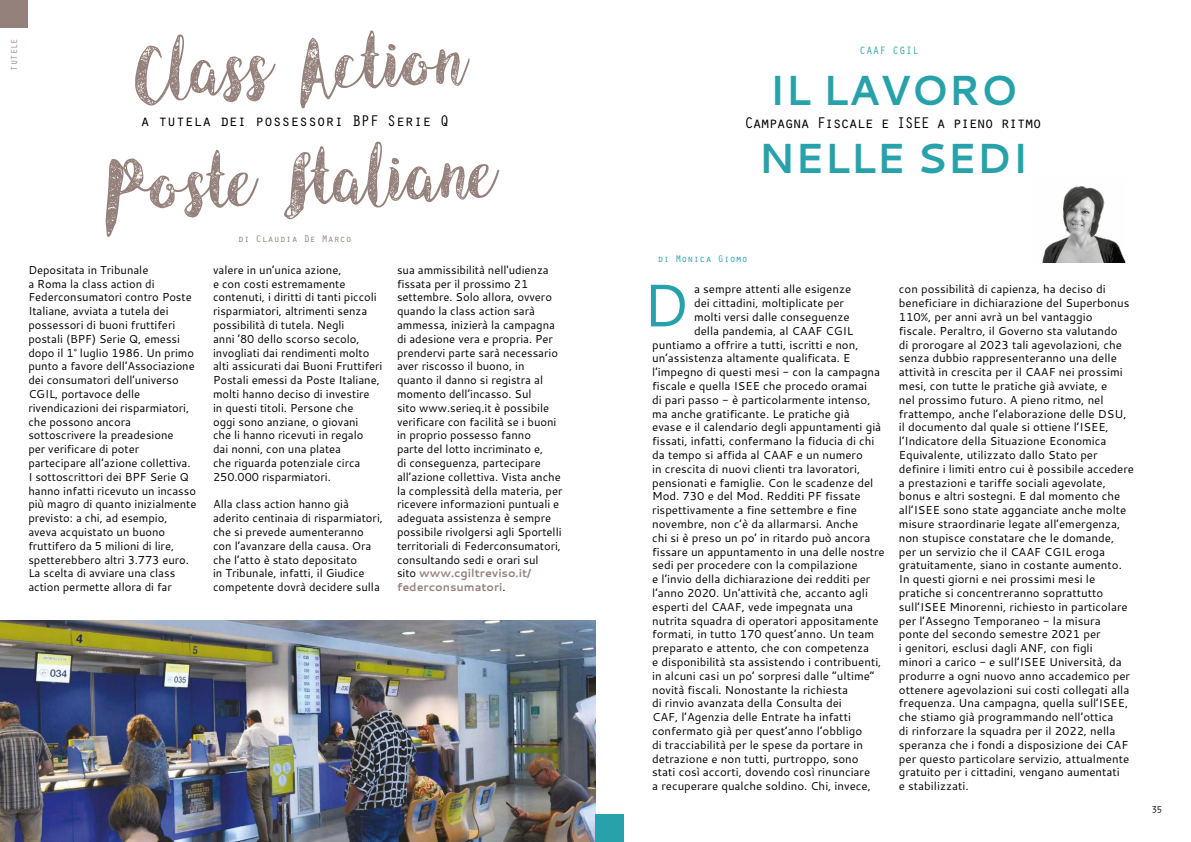
<style>
.page{position:relative;width:1191px;height:842px;background:#fff}
.page>*{position:absolute;margin:0;border:0;box-sizing:border-box;transform-origin:0 0}
.t1{font:76px/113.9px "Angeline Vintage";color:#95817b;text-align:center}
.t2{font:60px "Cantarell";color:#28a2aa}
.t3{font:700 42px/68px "Cantarell";color:#28a2aa}
.t4{font:16px "Orator Std";letter-spacing:-.1em;color:#000}
.t5{font:16px "Orator Std";letter-spacing:-.05em;color:#000}
.t6{font:11.5px/13.8px "Cantarell";color:#000}
.t7{font:11px "Orator Std";color:#28a2aa}
.t8{font:10px "Orator Std";color:#95817b}
.t9{font:10px "Orator Std";color:#28a2aa}
.t10{font:10px "Orator Std";color:#000}
.t11{font:9px "Orator Std";color:#95817b}
.s1{font-weight:700;color:#95817b}
</style>
<div class="page">
<img style="left:0;top:620px;width:595px;height:222px">
<div style="left:595px;top:814px;width:29px;height:28px;background:#28a2aa"></div>
<div style="left:0;top:0;width:27px;height:27px;background:#95817b"></div>
<img style="left:1042px;top:186px;width:83px;height:76px">
<p class="t11" style="left:8px;top:71px;width:34px;rotate:-90deg">TUTELE</p>
<h1 class="t1" style="left:97px;top:11px;width:390px;rotate:-2deg">Class Action<br>Poste Italiane</h1>
<h3 class="t5" style="left:140px;top:109px;width:310px">a tutela dei possessori BPF Serie Q</h3>
<p class="t8" style="left:238px;top:231px;width:116px">di Claudia De Marco</p>
<p class="t6" style="left:28px;top:262px;width:170px">Depositata in Tribunale<br>a Roma la class action di<br>Federconsumatori contro Poste<br>Italiane, avviata a tutela dei possessori di buoni fruttiferi postali (BPF) Serie Q, emessi dopo il 1° luglio 1986. Un primo punto a favore dell’Associazione dei consumatori dell’universo<br>CGIL, portavoce delle rivendicazioni dei risparmiatori, che possono ancora sottoscrivere la preadesione<br>per verificare di poter partecipare all’azione collettiva.<br>I sottoscrittori dei BPF Serie Q hanno infatti ricevuto un incasso più magro di quanto inizialmente previsto: a chi, ad esempio, aveva acquistato un buono fruttifero da 5 milioni di lire, spetterebbero altri 3.773 euro.<br>La scelta di avviare una class action permette allora di far</p>
<p class="t6" style="left:397px;top:262px;width:167px">sua ammissibilità nell'udienza fissata per il prossimo 21 settembre. Solo allora, ovvero quando la class action sarà ammessa, inizierà la campagna di adesione vera e propria. Per prendervi parte sarà necessario aver riscosso il buono, in quanto il danno si registra al momento dell’incasso. Sul<br>sito www.serieq.it è possibile verificare con facilità se i buoni in proprio possesso fanno<br>parte del lotto incriminato e,<br>di conseguenza, partecipare all’azione collettiva. Vista anche la complessità della materia, per ricevere informazioni puntuali e adeguata assistenza è sempre possibile rivolgersi agli Sportelli territoriali di Federconsumatori, consultando sedi e orari sul<br>sito <span class="s1">www.cgiltreviso.it/ federconsumatori</span>.</p>
<p class="t6" style="left:213px;top:262px;width:171px">valere in un’unica azione,<br>e con costi estremamente contenuti, i diritti di tanti piccoli risparmiatori, altrimenti senza possibilità di tutela. Negli<br>anni ’80 dello scorso secolo, invogliati dai rendimenti molto alti assicurati dai Buoni Fruttiferi<br>Postali emessi da Poste Italiane, molti hanno deciso di investire<br>in questi titoli. Persone che<br>oggi sono anziane, o giovani<br>che li hanno ricevuti in regalo<br>dai nonni, con una platea<br>che riguarda potenziale circa<br>250.000 risparmiatori.</p>
<p class="t6" style="left:213px;top:497px;width:171px">Alla class action hanno già aderito centinaia di risparmiatori, che si prevede aumenteranno con l’avanzare della causa. Ora che l’atto è stato depositato<br>in Tribunale, infatti, il Giudice competente dovrà decidere sulla</p>
<p class="t7" style="left:859px;top:43px;width:61px">CAAF CGIL</p>
<h3 class="t3" style="left:758px;top:55px;width:271px">IL LAVORO<br>NELLE SEDI</h3>
<h3 class="t4" style="left:744px;top:111px;width:299px">Campagna Fiscale e ISEE a pieno ritmo</h3>
<p class="t9" style="left:657px;top:251px;width:91px">di Monica Giomo</p>
<h2 class="t2" style="left:642px;top:264px;width:49px">D</h2>
<p class="t6" style="left:694px;top:282px;width:159px">a sempre attenti alle esigenze</p>
<p class="t6" style="left:694px;top:296px;width:152px">dei cittadini, moltiplicate per</p>
<p class="t6" style="left:694px;top:310px;width:157px">molti versi dalle conseguenze</p>
<p class="t6" style="left:694px;top:323px;width:161px">della pandemia, al CAAF CGIL</p>
<p class="t6" style="left:652px;top:337px;width:208px">puntiamo a offrire a tutti, iscritti e non,</p>
<p class="t6" style="left:652px;top:351px;width:200px">un’assistenza altamente qualificata. E</p>
<p class="t6" style="left:652px;top:365px;width:229px">l’impegno di questi mesi - con la campagna</p>
<p class="t6" style="left:652px;top:379px;width:216px">fiscale e quella ISEE che procedo oramai</p>
<p class="t6" style="left:652px;top:392px;width:220px">di pari passo - è particolarmente intenso,</p>
<p class="t6" style="left:652px;top:406px;width:199px">ma anche gratificante. Le pratiche già</p>
<p class="t6" style="left:652px;top:420px;width:230px">evase e il calendario degli appuntamenti già</p>
<p class="t6" style="left:652px;top:434px;width:224px">fissati, infatti, confermano la fiducia di chi</p>
<p class="t6" style="left:652px;top:448px;width:212px">da tempo si affida al CAAF e un numero</p>
<p class="t6" style="left:652px;top:461px;width:209px">in crescita di nuovi clienti tra lavoratori,</p>
<p class="t6" style="left:652px;top:475px;width:223px">pensionati e famiglie. Con le scadenze del</p>
<p class="t6" style="left:652px;top:489px;width:210px">Mod. 730 e del Mod. Redditi PF fissate</p>
<p class="t6" style="left:652px;top:503px;width:206px">rispettivamente a fine settembre e fine</p>
<p class="t6" style="left:652px;top:517px;width:207px">novembre, non c’è da allarmarsi. Anche</p>
<p class="t6" style="left:652px;top:530px;width:220px">chi si è preso un po’ in ritardo può ancora</p>
<p class="t6" style="left:652px;top:544px;width:234px">fissare un appuntamento in una delle nostre</p>
<p class="t6" style="left:652px;top:558px;width:207px">sedi per procedere con la compilazione</p>
<p class="t6" style="left:652px;top:572px;width:220px">e l’invio della dichiarazione dei redditi per</p>
<p class="t6" style="left:652px;top:586px;width:217px">l’anno 2020. Un’attività che, accanto agli</p>
<p class="t6" style="left:652px;top:599px;width:202px">esperti del CAAF, vede impegnata una</p>
<p class="t6" style="left:652px;top:613px;width:228px">nutrita squadra di operatori appositamente</p>
<p class="t6" style="left:652px;top:627px;width:223px">formati, in tutto 170 quest’anno. Un team</p>
<p class="t6" style="left:652px;top:641px;width:218px">preparato e attento, che con competenza</p>
<p class="t6" style="left:652px;top:655px;width:231px">e disponibilità sta assistendo i contribuenti,</p>
<p class="t6" style="left:652px;top:668px;width:224px">in alcuni casi un po’ sorpresi dalle “ultime”</p>
<p class="t6" style="left:652px;top:682px;width:197px">novità fiscali. Nonostante la richiesta</p>
<p class="t6" style="left:652px;top:696px;width:191px">di rinvio avanzata della Consulta dei</p>
<p class="t6" style="left:652px;top:710px;width:200px">CAF, l’Agenzia delle Entrate ha infatti</p>
<p class="t6" style="left:652px;top:724px;width:211px">confermato già per quest’anno l’obbligo</p>
<p class="t6" style="left:652px;top:737px;width:212px">di tracciabilità per le spese da portare in</p>
<p class="t6" style="left:652px;top:751px;width:208px">detrazione e non tutti, purtroppo, sono</p>
<p class="t6" style="left:652px;top:765px;width:220px">stati così accorti, dovendo così rinunciare</p>
<p class="t6" style="left:652px;top:779px;width:220px">a recuperare qualche soldino. Chi, invece,</p>
<p class="t6" style="left:899px;top:282px;width:237px">con possibilità di capienza, ha deciso di beneficiare in dichiarazione del Superbonus 110%, per anni avrà un bel vantaggio<br>fiscale. Peraltro, il Governo sta valutando<br>di prorogare al 2023 tali agevolazioni, che senza dubbio rappresenteranno una delle attività in crescita per il CAAF nei prossimi mesi, con tutte le pratiche già avviate, e<br>nel prossimo futuro. A pieno ritmo, nel frattempo, anche l’elaborazione delle DSU, il documento dal quale si ottiene l’ISEE, l’Indicatore della Situazione Economica Equivalente, utilizzato dallo Stato per definire i limiti entro cui è possibile accedere a prestazioni e tariffe sociali agevolate, bonus e altri sostegni. E dal momento che all’ISEE sono state agganciate anche molte misure straordinarie legate all’emergenza, non stupisce constatare che le domande, per un servizio che il CAAF CGIL eroga gratuitamente, siano in costante aumento.<br>In questi giorni e nei prossimi mesi le pratiche si concentreranno soprattutto sull’ISEE Minorenni, richiesto in particolare per l’Assegno Temporaneo - la misura ponte del secondo semestre 2021 per<br>i genitori, esclusi dagli ANF, con figli<br>minori a carico - e sull’ISEE Università, da produrre a ogni nuovo anno accademico per ottenere agevolazioni sui costi collegati alla frequenza. Una campagna, quella sull’ISEE, che stiamo già programmando nell’ottica<br>di rinforzare la squadra per il 2022, nella speranza che i fondi a disposizione dei CAF per questo particolare servizio, attualmente gratuito per i cittadini, vengano aumentati<br>e stabilizzati.</p>
<p class="t10" style="left:1151px;top:803px;width:12px">35</p>
</div>
